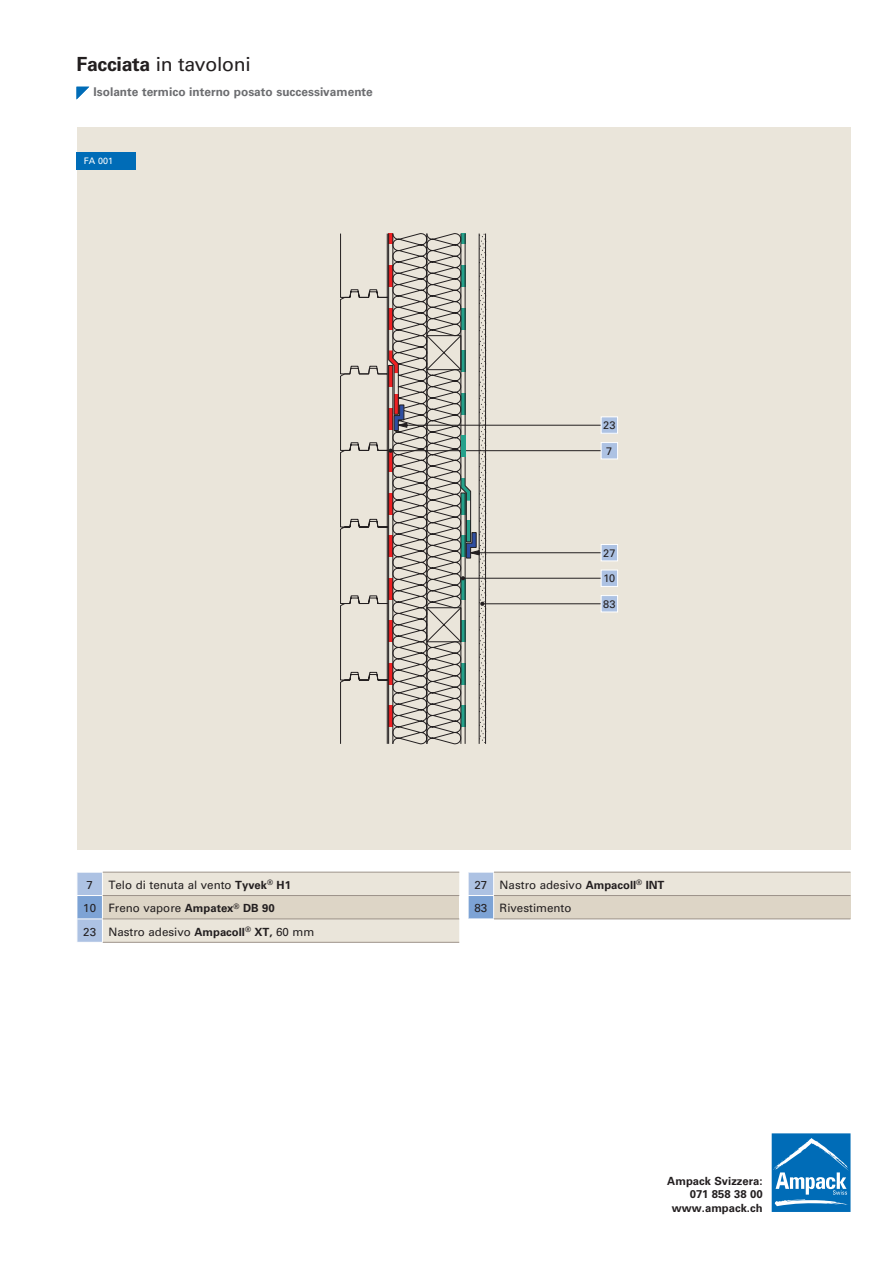
<style>
.page{position:relative;width:893px;height:1263px;background:#fff}
.page>*{position:absolute;margin:0;border:0;box-sizing:border-box;transform-origin:0 0}
.Titel{font:19.5px "Univers LT Std";letter-spacing:-.015em;color:#231f20}
.Titelzusatz{font:700 12px "Univers LT Std";color:#6c6d70}
.Grundtext{font:11.55px "Univers LT Std";color:#231f20}
.Ziffern_Tabelle{font:11.55px "Univers LT Std";color:#231f20}
.t1{font:700 11.25px/13.5px "Univers LT Std";color:#231f20;text-align:right}
.Ziffer_Quadrat{font:10.95px "Univers LT Std";color:#231f20}
.t2{font:9px "Univers LT Std";color:#fff}
.s1{font-weight:700}
.s2{font-weight:700;font-size:11.25px}
</style>
<div class="page">
<div style="left:772px;top:1133px;width:78px;height:79px;background:#006cb7"></div>
<svg style="left:773px;top:1138px;width:76px;height:68px"></svg>
<div style="left:77px;top:127px;width:773px;height:723px;background:#eae5da"></div>
<svg style="left:340px;top:233px;width:277px;height:511px"></svg>
<hr style="left:461px;top:436px;width:4px;height:21px;background:#25a18b">
<div style="left:388px;top:365px;width:5px;height:379px;border:1px solid #231f20"></div>
<div style="left:77px;top:153px;width:59px;height:17px;background:#006cb7"></div>
<svg style="left:77px;top:87px;width:12px;height:12px"></svg>
<div style="left:601px;top:417px;width:17px;height:16px;background:#adc2e3"></div>
<div style="left:601px;top:417px;width:17px;height:17px;border:1px solid #fff"></div>
<div style="left:601px;top:443px;width:17px;height:16px;background:#adc2e3"></div>
<div style="left:601px;top:442px;width:17px;height:17px;border:1px solid #fff"></div>
<div style="left:601px;top:544px;width:17px;height:17px;background:#adc2e3"></div>
<div style="left:601px;top:544px;width:17px;height:17px;border:1px solid #fff"></div>
<div style="left:601px;top:570px;width:17px;height:16px;background:#adc2e3"></div>
<div style="left:601px;top:570px;width:17px;height:17px;border:1px solid #fff"></div>
<div style="left:601px;top:595px;width:17px;height:17px;background:#adc2e3"></div>
<div style="left:601px;top:595px;width:17px;height:17px;border:1px solid #fff"></div>
<svg style="left:77px;top:872px;width:382px;height:71px;background:#dedad1"></svg>
<hr style="left:103px;top:918px;width:356px;height:1px;background:#9d938a">
<div style="left:494px;top:872px;width:356px;height:23px;background:#eae5da"></div>
<div style="left:494px;top:895px;width:356px;height:24px;background:#ddd5c6"></div>
<hr style="left:494px;top:872px;width:356px;height:1px;background:#9d938a">
<svg style="left:468px;top:872px;width:26px;height:47px"></svg>
<hr style="left:494px;top:895px;width:356px;height:1px;background:#9d938a">
<hr style="left:494px;top:918px;width:356px;height:1px;background:#9d938a">
<p class="Titel" style="left:77px;top:53px;width:176px"><span class="s1">Facciata</span> in tavoloni</p>
<p class="Titelzusatz" style="left:94px;top:85px;width:281px">Isolante termico interno posato successivamente</p>
<p class="t2" style="left:84px;top:156px;width:31px">FA 001</p>
<p class="Ziffer_Quadrat" style="left:603px;top:419px;width:14px">23</p>
<p class="Ziffer_Quadrat" style="left:606px;top:444px;width:8px">7</p>
<p class="Ziffer_Quadrat" style="left:603px;top:546px;width:14px">27</p>
<p class="Ziffer_Quadrat" style="left:604px;top:572px;width:13px">10</p>
<p class="Ziffer_Quadrat" style="left:603px;top:597px;width:14px">83</p>
<p class="Ziffern_Tabelle" style="left:86px;top:878px;width:8px">7</p>
<p class="Grundtext" style="left:108px;top:878px;width:184px">Telo di tenuta al vento <span class="s2">Tyvek</span><sup>®</sup> <span class="s2">H1</span></p>
<p class="Ziffern_Tabelle" style="left:83px;top:901px;width:14px">10</p>
<p class="Grundtext" style="left:108px;top:901px;width:168px">Freno vapore <span class="s2">Ampatex</span><sup>®</sup> <span class="s2">DB 90</span></p>
<p class="Ziffern_Tabelle" style="left:83px;top:925px;width:14px">23</p>
<p class="Grundtext" style="left:108px;top:925px;width:207px">Nastro adesivo <span class="s2">Ampacoll</span><sup>®</sup> <span class="s2">XT,</span> 60 mm</p>
<p class="Ziffern_Tabelle" style="left:474px;top:878px;width:14px">27</p>
<p class="Grundtext" style="left:500px;top:878px;width:166px">Nastro adesivo <span class="s2">Ampacoll</span><sup>®</sup> <span class="s2">INT</span></p>
<p class="Ziffern_Tabelle" style="left:474px;top:901px;width:14px">83</p>
<p class="Grundtext" style="left:500px;top:901px;width:73px">Rivestimento</p>
<p class="t1" style="left:667px;top:1174px;width:97px">Ampack Svizzera:<br>071 858 38 00 www.ampack.ch</p>
</div>
